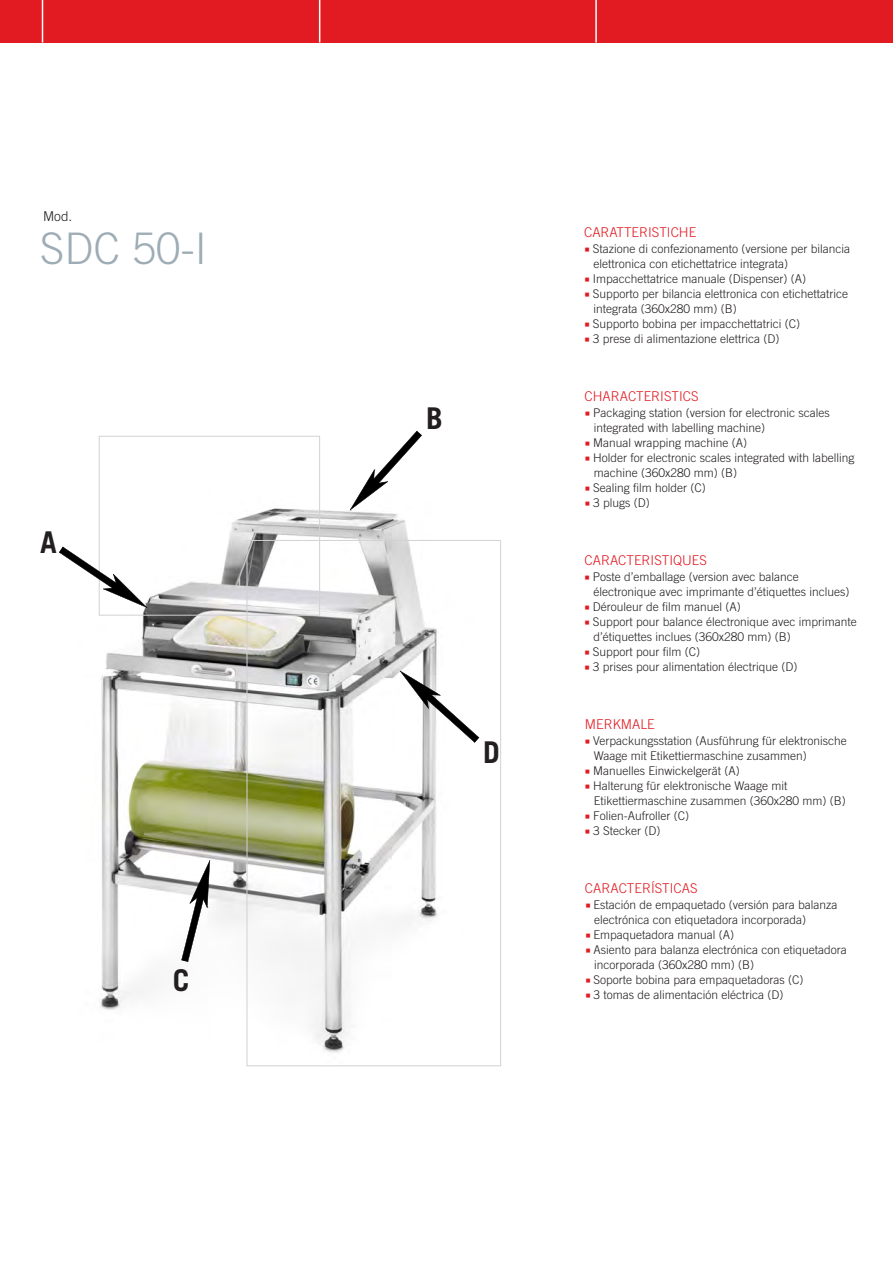
<style>
.page{position:relative;width:893px;height:1263px;background:#fff}
.page>*{position:absolute;margin:0;border:0;box-sizing:border-box;transform-origin:0 0}
.t1{font:300 43.5px "Trade Gothic";color:#9dacb5}
.t2{font:700 30px "Trade Gothic";color:#231f20}
.t3{font:300 13.5px "Trade Gothic";color:#e21a21}
.t4{font:300 13.5px "Trade Gothic";color:#231f20}
.t5{font:300 12px/15px "Trade Gothic";color:#231f20}
.s1{font-family:"Minion Pro";font-weight:700;font-stretch:condensed;font-size:13.5px;color:#e21a21}
</style>
<div class="page">
<div style="left:0;top:0;width:893px;height:43px;background:#e21a21"></div>
<hr style="left:42px;top:0;width:1px;height:43px;background:#fff">
<hr style="left:319px;top:0;width:1px;height:43px;background:#fff">
<hr style="left:595px;top:0;width:2px;height:43px;background:#fff">
<img style="left:98px;top:491px;width:403px;height:576px">
<div style="left:99px;top:436px;width:221px;height:179px;border:1px solid #d1d2d4"></div>
<div style="left:247px;top:540px;width:254px;height:526px;border:1px solid #d1d2d4"></div>
<svg style="left:343px;top:431px;width:83px;height:85px"></svg>
<svg style="left:394px;top:664px;width:89px;height:82px"></svg>
<svg style="left:59px;top:542px;width:93px;height:73px"></svg>
<svg style="left:176px;top:858px;width:43px;height:105px"></svg>
<p class="t4" style="left:43px;top:208px;width:31px">Mod.</p>
<h1 class="t1" style="left:40px;top:222px;width:168px">SDC 50-I</h1>
<h2 class="t2" style="left:40px;top:524px;width:18px">A</h2>
<h2 class="t2" style="left:173px;top:961px;width:18px">C</h2>
<h2 class="t2" style="left:426px;top:400px;width:18px">B</h2>
<h2 class="t2" style="left:483px;top:734px;width:18px">D</h2>
<p class="t3" style="left:584px;top:224px;width:114px">CARATTERISTICHE</p>
<p class="t5" style="left:593px;top:241px;width:258px;text-indent:-9px"><span class="s1">■</span> Stazione di confezionamento (versione per bilancia elettronica con etichettatrice integrata)</p>
<p class="t5" style="left:585px;top:271px;width:223px"><span class="s1">■</span> Impacchettatrice manuale (Dispenser) (A)</p>
<p class="t5" style="left:593px;top:286px;width:256px;text-indent:-9px"><span class="s1">■</span> Supporto per bilancia elettronica con etichettatrice integrata (360x280 mm) (B)</p>
<p class="t5" style="left:585px;top:316px;width:217px"><span class="s1">■</span> Supporto bobina per impacchettatrici (C)</p>
<p class="t5" style="left:585px;top:331px;width:196px"><span class="s1">■</span> 3 prese di alimentazione elettrica (D)</p>
<p class="t3" style="left:585px;top:388px;width:116px">CHARACTERISTICS</p>
<p class="t5" style="left:594px;top:405px;width:237px;text-indent:-9px"><span class="s1">■</span> Packaging station (version for electronic scales integrated with labelling machine)</p>
<p class="t5" style="left:585px;top:435px;width:164px"><span class="s1">■</span> Manual wrapping machine (A)</p>
<p class="t5" style="left:594px;top:450px;width:262px;text-indent:-9px"><span class="s1">■</span> Holder for electronic scales integrated with labelling machine (360x280 mm) (B)</p>
<p class="t5" style="left:585px;top:480px;width:122px"><span class="s1">■</span> Sealing film holder (C)</p>
<p class="t5" style="left:585px;top:495px;width:66px"><span class="s1">■</span> 3 plugs (D)</p>
<p class="t3" style="left:585px;top:552px;width:124px">CARACTERISTIQUES</p>
<p class="t5" style="left:593px;top:569px;width:258px;text-indent:-9px"><span class="s1">■</span> Poste d’emballage (version avec balance électronique avec imprimante d’étiquettes inclues)</p>
<p class="t5" style="left:585px;top:599px;width:158px"><span class="s1">■</span> Dérouleur de film manuel (A)</p>
<p class="t5" style="left:593px;top:614px;width:265px;text-indent:-9px"><span class="s1">■</span> Support pour balance électronique avec imprimante d’étiquettes inclues (360x280 mm) (B)</p>
<p class="t5" style="left:585px;top:644px;width:117px"><span class="s1">■</span> Support pour film (C)</p>
<p class="t5" style="left:585px;top:659px;width:214px"><span class="s1">■</span> 3 prises pour alimentation électrique (D)</p>
<p class="t3" style="left:585px;top:717px;width:71px">MERKMALE</p>
<p class="t5" style="left:594px;top:733px;width:255px;text-indent:-9px"><span class="s1">■</span> Verpackungsstation (Ausführung für elektronische<br>Waage mit Etikettiermaschine zusammen)</p>
<p class="t5" style="left:585px;top:763px;width:156px"><span class="s1">■</span> Manuelles Einwickelgerät (A)</p>
<p class="t5" style="left:594px;top:778px;width:254px;text-indent:-9px"><span class="s1">■</span> Halterung für elektronische Waage mit<br>Etikettiermaschine zusammen (360x280 mm) (B)</p>
<p class="t5" style="left:585px;top:808px;width:106px"><span class="s1">■</span> Folien-Aufroller (C)</p>
<p class="t5" style="left:585px;top:823px;width:77px"><span class="s1">■</span> 3 Stecker (D)</p>
<p class="t3" style="left:585px;top:881px;width:114px">CARACTERÍSTICAS</p>
<p class="t5" style="left:594px;top:897px;width:245px;text-indent:-9px"><span class="s1">■</span> Estación de empaquetado (versión para balanza electrónica con etiquetadora incorporada)</p>
<p class="t5" style="left:585px;top:927px;width:150px"><span class="s1">■</span> Empaquetadora manual (A)</p>
<p class="t5" style="left:594px;top:942px;width:254px;text-indent:-9px"><span class="s1">■</span> Asiento para balanza electrónica con etiquetadora incorporada (360x280 mm) (B)</p>
<p class="t5" style="left:585px;top:972px;width:220px"><span class="s1">■</span> Soporte bobina para empaquetadoras (C)</p>
<p class="t5" style="left:585px;top:987px;width:200px"><span class="s1">■</span> 3 tomas de alimentación eléctrica (D)</p>
</div>
